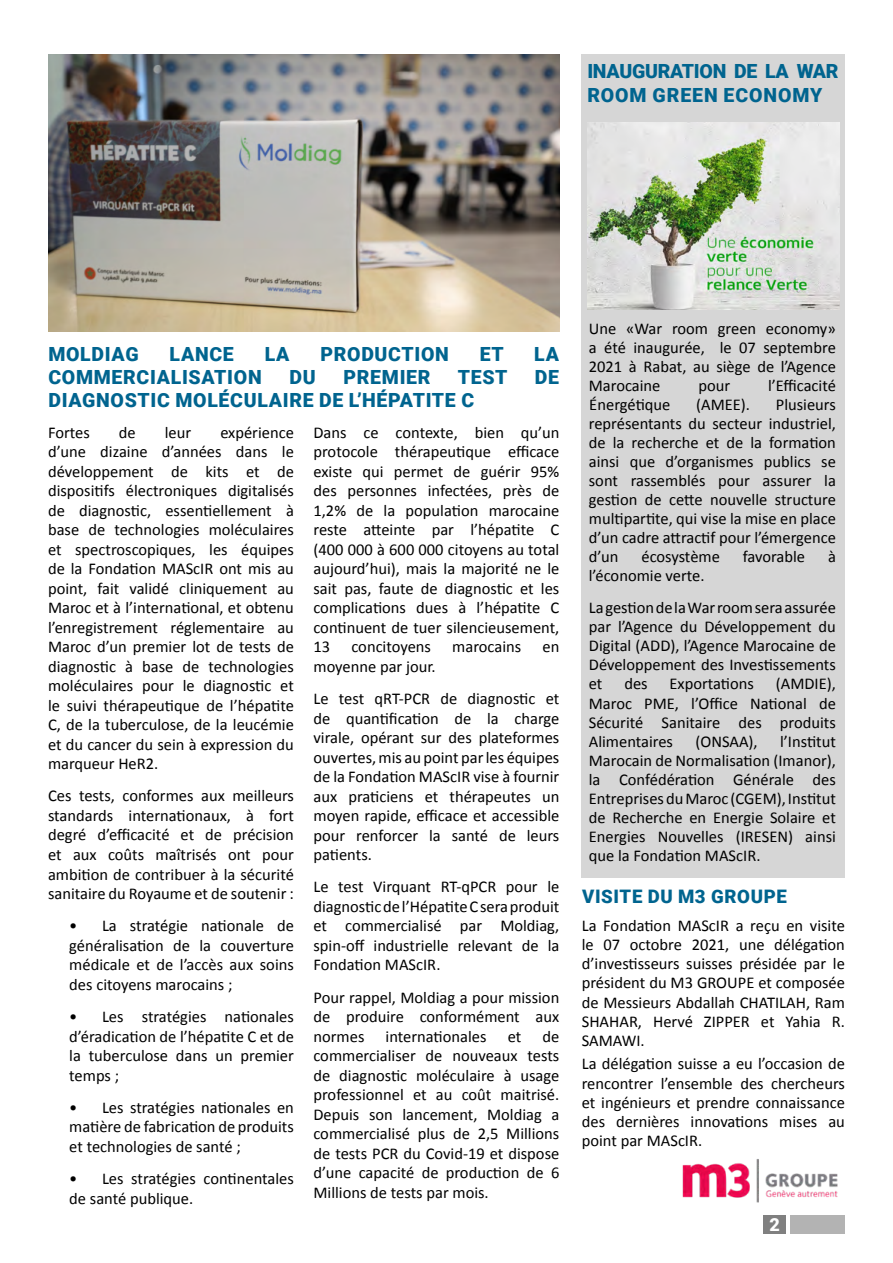
<style>
.page{position:relative;width:893px;height:1263px;background:#fff}
.page>*{position:absolute;margin:0;border:0;box-sizing:border-box;transform-origin:0 0}
.t1{font:900 19.5px "Roboto";letter-spacing:.035em;color:#00648f}
.t2{font:900 19.5px/23.4px "Roboto";letter-spacing:-.005em;color:#00648f}
.t3{font:900 18.6px "Roboto";letter-spacing:.035em;color:#00648f}
.t4{font:900 18px "Roboto";color:#fff}
.t5{font:16.5px/19.5px "Calibri";color:#000;text-align:justify}
</style>
<div class="page">
<div style="left:582px;top:54px;width:263px;height:823px;background:#d6d6d6"></div>
<div style="left:790px;top:1215px;width:55px;height:18px;background:#b3b3b3"></div>
<div style="left:763px;top:1215px;width:23px;height:18px;background:#808080"></div>
<img style="left:587px;top:122px;width:252px;height:187px">
<img style="left:48px;top:54px;width:511px;height:277px">
<img style="left:682px;top:1159px;width:156px;height:44px">
<p class="t2" style="left:587px;top:59px;width:253px">INAUGURATION DE LA WAR<br>ROOM GREEN ECONOMY</p>
<p class="t1" style="left:48px;top:340px;width:92px">MOLDIAG</p>
<p class="t1" style="left:170px;top:340px;width:66px">LANCE</p>
<p class="t1" style="left:265px;top:340px;width:26px">LA</p>
<p class="t1" style="left:320px;top:340px;width:130px">PRODUCTION</p>
<p class="t1" style="left:480px;top:340px;width:26px">ET</p>
<p class="t1" style="left:534px;top:340px;width:26px">LA</p>
<p class="t1" style="left:48px;top:363px;width:215px">COMMERCIALISATION</p>
<p class="t1" style="left:289px;top:363px;width:28px">DU</p>
<p class="t1" style="left:344px;top:363px;width:89px">PREMIER</p>
<p class="t1" style="left:458px;top:363px;width:51px">TEST</p>
<p class="t1" style="left:535px;top:363px;width:26px">DE</p>
<p class="t1" style="left:48px;top:387px;width:427px">DIAGNOSTIC MOLÉCULAIRE DE L’HÉPATITE C</p>
<p class="t5" style="left:48px;top:422px;width:43px">Fortes</p>
<p class="t5" style="left:119px;top:422px;width:18px">de</p>
<p class="t5" style="left:165px;top:422px;width:28px">leur</p>
<p class="t5" style="left:48px;top:422px;width:247px;text-indent:172px">expérience d’une dizaine d’années dans le développement de kits et de dispositifs électroniques digitalisés de diagnostic, essentiellement à base de technologies moléculaires et spectroscopiques, les équipes de la Fondation MAScIR ont mis au point, fait validé cliniquement au Maroc et à l’international, et obtenu l’enregistrement réglementaire au Maroc d’un premier lot de tests de diagnostic à base de technologies moléculaires pour le diagnostic et le suivi thérapeutique de l’hépatite C, de la tuberculose, de la leucémie et du cancer du sein à expression du marqueur HeR2.</p>
<p class="t5" style="left:48px;top:786px;width:247px">Ces tests, conformes aux meilleurs standards internationaux, à fort degré d’efficacité et de précision et aux coûts maîtrisés ont pour ambition de contribuer à la sécurité sanitaire du Royaume et de soutenir :</p>
<p class="t5" style="left:69px;top:915px;width:226px">• La stratégie nationale de généralisation de la couverture médicale et de l’accès aux soins des citoyens marocains ;</p>
<p class="t5" style="left:69px;top:1006px;width:226px">• Les stratégies nationales d’éradication de l’hépatite C et de la tuberculose dans un premier temps ;</p>
<p class="t5" style="left:69px;top:1097px;width:226px">• Les stratégies nationales en matière de fabrication de produits et technologies de santé ;</p>
<p class="t5" style="left:69px;top:1168px;width:226px">• Les stratégies continentales de santé publique.</p>
<p class="t5" style="left:313px;top:422px;width:247px">Dans ce contexte, bien qu’un protocole thérapeutique efficace existe qui permet de guérir 95% des personnes infectées, près de 1,2% de la population marocaine reste atteinte par l’hépatite C (400 000 à 600 000 citoyens au total aujourd’hui), mais la majorité ne le sait pas, faute de diagnostic et les complications dues à l’hépatite C continuent de tuer silencieusement, 13</p>
<p class="t5" style="left:351px;top:637px;width:81px">concitoyens</p>
<p class="t5" style="left:452px;top:637px;width:70px">marocains</p>
<p class="t5" style="left:542px;top:637px;width:18px">en</p>
<p class="t5" style="left:313px;top:650px;width:247px;line-height:32.2px">moyenne par jour.<br>Le test qRT-PCR de diagnostic et</p>
<p class="t5" style="left:313px;top:708px;width:247px">de quantification de la charge virale, opérant sur des plateformes ouvertes, mis au point par les équipes de la Fondation MAScIR vise à fournir aux praticiens et thérapeutes un moyen rapide, efficace et accessible pour renforcer la santé de leurs patients.</p>
<p class="t5" style="left:313px;top:877px;width:247px">Le test Virquant RT-qPCR pour le diagnostic de l’Hépatite C sera produit et commercialisé par Moldiag, spin-off industrielle relevant de la Fondation MAScIR.</p>
<p class="t5" style="left:313px;top:987px;width:247px">Pour rappel, Moldiag a pour mission de produire conformément aux normes</p>
<p class="t5" style="left:386px;top:1026px;width:102px">internationales</p>
<p class="t5" style="left:508px;top:1026px;width:15px">et</p>
<p class="t5" style="left:313px;top:1026px;width:247px;text-indent:229px">de commercialiser de nouveaux tests de diagnostic moléculaire à usage professionnel et au coût maitrisé.<br>Depuis son lancement, Moldiag a commercialisé plus de 2,5 Millions de tests PCR du Covid-19 et dispose d’une capacité de production de 6<br>Millions de tests par mois.</p>
<p class="t5" style="left:589px;top:318px;width:249px;line-height:19px">Une «War room green economy» a été inaugurée, le 07 septembre 2021 à Rabat, au siège de l’Agence Marocaine</p>
<p class="t5" style="left:698px;top:375px;width:33px">pour</p>
<p class="t5" style="left:768px;top:375px;width:69px">l’Efficacité</p>
<p class="t5" style="left:589px;top:394px;width:83px">Énergétique</p>
<p class="t5" style="left:696px;top:394px;width:55px">(AMEE).</p>
<p class="t5" style="left:589px;top:394px;width:249px;line-height:19px;text-indent:187px">Plusieurs représentants du secteur industriel, de la recherche et de la formation ainsi que d’organismes publics se sont rassemblés pour assurer la gestion de cette nouvelle structure multipartite, qui vise la mise en place d’un cadre attractif pour l’émergence d’un</p>
<p class="t5" style="left:641px;top:547px;width:80px">écosystème</p>
<p class="t5" style="left:743px;top:547px;width:64px">favorable</p>
<p class="t5" style="left:828px;top:547px;width:9px">à</p>
<p class="t5" style="left:589px;top:560px;width:249px;line-height:31.8px">l’économie verte.<br>La gestion de la War room sera assurée</p>
<p class="t5" style="left:589px;top:617px;width:249px;line-height:19px">par l’Agence du Développement du Digital (ADD), l’Agence Marocaine de Développement des Investissements et</p>
<p class="t5" style="left:589px;top:674px;width:249px;line-height:19px;text-indent:187px">(AMDIE), Maroc PME, l’Office National de Sécurité Sanitaire des produits Alimentaires</p>
<p class="t5" style="left:624px;top:674px;width:25px">des</p>
<p class="t5" style="left:669px;top:674px;width:86px">Exportations</p>
<p class="t5" style="left:695px;top:731px;width:64px">(ONSAA),</p>
<p class="t5" style="left:589px;top:731px;width:249px;line-height:19px;text-indent:191px">l’Institut Marocain de Normalisation (Imanor), la Confédération Générale des Entreprises du Maroc (CGEM), Institut de Recherche en Energie Solaire et Energies Nouvelles (IRESEN) ainsi que la Fondation MAScIR.</p>
<p class="t3" style="left:582px;top:883px;width:206px">VISITE DU M3 GROUPE</p>
<p class="t5" style="left:582px;top:915px;width:265px">La Fondation MAScIR a reçu en visite le 07 octobre 2021, une délégation d’investisseurs suisses présidée par le président du M3 GROUPE et composée de Messieurs Abdallah CHATILAH, Ram SHAHAR, Hervé ZIPPER et Yahia R.<br>SAMAWI.</p>
<p class="t5" style="left:582px;top:1054px;width:265px">La délégation suisse a eu l’occasion de rencontrer l’ensemble des chercheurs et ingénieurs et prendre connaissance des dernières innovations mises au point par MAScIR.</p>
<p class="t4" style="left:769px;top:1212px;width:12px">2</p>
</div>
